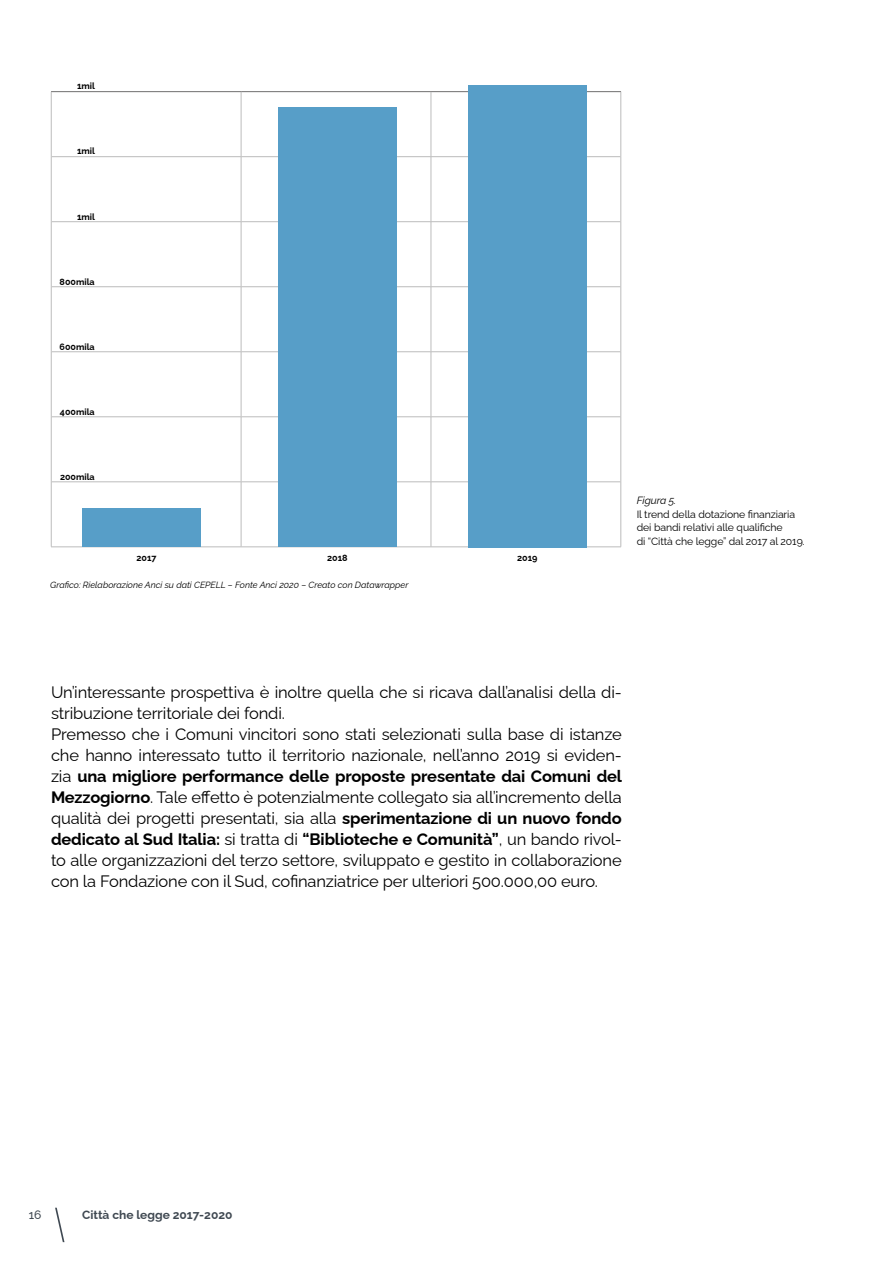
<style>
.page{position:relative;width:893px;height:1263px;background:#fff}
.page>*{position:absolute;margin:0;border:0;box-sizing:border-box;transform-origin:0 0}
.t1{font:16.5px/21px "Raleway";letter-spacing:-.01em;color:#000}
.t2{font:700 12px "Raleway";color:#404952}
.t3{font:500 12px "Raleway";color:#404952}
.t4{font:10.5px/13.5px "Raleway";letter-spacing:-.01em;color:#000}
.t5{font:italic 10.5px "Raleway";letter-spacing:-.01em;color:#000}
.t6{font:italic 9px "Raleway";color:#000}
.t7{font:700 9px "Raleway";color:#000}
.s1{font-weight:700}
</style>
<div class="page">
<svg style="left:55px;top:1208px;width:9px;height:34px"></svg>
<hr style="left:51px;top:91px;width:190px;height:1px;background:#706f6f">
<hr style="left:241px;top:91px;width:190px;height:1px;background:#706f6f">
<hr style="left:431px;top:91px;width:190px;height:1px;background:#706f6f">
<hr style="left:51px;top:92px;width:1px;height:65px;background:#bcbcbc">
<hr style="left:241px;top:92px;width:1px;height:64px;background:#bcbcbc">
<hr style="left:431px;top:92px;width:1px;height:64px;background:#bcbcbc">
<hr style="left:621px;top:92px;width:1px;height:65px;background:#bcbcbc">
<hr style="left:51px;top:157px;width:1px;height:65px;background:#bcbcbc">
<hr style="left:241px;top:157px;width:1px;height:64px;background:#bcbcbc">
<hr style="left:431px;top:157px;width:1px;height:64px;background:#bcbcbc">
<hr style="left:621px;top:157px;width:1px;height:65px;background:#bcbcbc">
<hr style="left:51px;top:222px;width:1px;height:65px;background:#bcbcbc">
<hr style="left:241px;top:222px;width:1px;height:64px;background:#bcbcbc">
<hr style="left:431px;top:222px;width:1px;height:64px;background:#bcbcbc">
<hr style="left:621px;top:222px;width:1px;height:65px;background:#bcbcbc">
<hr style="left:51px;top:287px;width:1px;height:65px;background:#bcbcbc">
<hr style="left:241px;top:287px;width:1px;height:65px;background:#bcbcbc">
<hr style="left:431px;top:287px;width:1px;height:65px;background:#bcbcbc">
<hr style="left:621px;top:287px;width:1px;height:65px;background:#bcbcbc">
<hr style="left:51px;top:352px;width:1px;height:65px;background:#bcbcbc">
<hr style="left:241px;top:352px;width:1px;height:65px;background:#bcbcbc">
<hr style="left:431px;top:352px;width:1px;height:65px;background:#bcbcbc">
<hr style="left:621px;top:352px;width:1px;height:65px;background:#bcbcbc">
<hr style="left:51px;top:417px;width:1px;height:65px;background:#bcbcbc">
<hr style="left:241px;top:417px;width:1px;height:65px;background:#bcbcbc">
<hr style="left:431px;top:417px;width:1px;height:65px;background:#bcbcbc">
<hr style="left:621px;top:417px;width:1px;height:65px;background:#bcbcbc">
<hr style="left:51px;top:156px;width:190px;height:1px;background:#bcbcbc">
<hr style="left:241px;top:156px;width:190px;height:1px;background:#bcbcbc">
<hr style="left:431px;top:156px;width:190px;height:1px;background:#bcbcbc">
<hr style="left:51px;top:221px;width:190px;height:1px;background:#bcbcbc">
<hr style="left:241px;top:221px;width:190px;height:1px;background:#bcbcbc">
<hr style="left:431px;top:221px;width:190px;height:1px;background:#bcbcbc">
<hr style="left:51px;top:286px;width:190px;height:1px;background:#bcbcbc">
<hr style="left:241px;top:286px;width:190px;height:1px;background:#bcbcbc">
<hr style="left:431px;top:286px;width:190px;height:1px;background:#bcbcbc">
<hr style="left:51px;top:351px;width:190px;height:1px;background:#bcbcbc">
<hr style="left:241px;top:351px;width:190px;height:1px;background:#bcbcbc">
<hr style="left:431px;top:351px;width:190px;height:1px;background:#bcbcbc">
<hr style="left:51px;top:416px;width:190px;height:1px;background:#bcbcbc">
<hr style="left:241px;top:416px;width:190px;height:1px;background:#bcbcbc">
<hr style="left:431px;top:416px;width:190px;height:1px;background:#bcbcbc">
<hr style="left:51px;top:482px;width:190px;height:1px;background:#bcbcbc">
<hr style="left:241px;top:482px;width:190px;height:1px;background:#bcbcbc">
<hr style="left:431px;top:482px;width:190px;height:1px;background:#bcbcbc">
<hr style="left:51px;top:547px;width:190px;height:1px;background:#bcbcbc">
<hr style="left:241px;top:547px;width:190px;height:1px;background:#bcbcbc">
<hr style="left:431px;top:547px;width:190px;height:1px;background:#bcbcbc">
<hr style="left:51px;top:482px;width:1px;height:65px;background:#bcbcbc">
<hr style="left:241px;top:482px;width:1px;height:65px;background:#bcbcbc">
<hr style="left:431px;top:482px;width:1px;height:65px;background:#bcbcbc">
<hr style="left:621px;top:482px;width:1px;height:65px;background:#bcbcbc">
<div style="left:82px;top:508px;width:119px;height:39px;background:#579ec8"></div>
<div style="left:278px;top:108px;width:119px;height:439px;background:#579ec8"></div>
<div style="left:468px;top:85px;width:119px;height:462px;background:#579ec8"></div>
<p class="t7" style="left:77px;top:79px;width:19px">1mil</p>
<p class="t7" style="left:77px;top:144px;width:19px">1mil</p>
<p class="t7" style="left:77px;top:209px;width:19px">1mil</p>
<p class="t7" style="left:60px;top:274px;width:37px">800mila</p>
<p class="t7" style="left:60px;top:340px;width:37px">600mila</p>
<p class="t7" style="left:60px;top:405px;width:36px">400mila</p>
<p class="t7" style="left:60px;top:470px;width:36px">200mila</p>
<p class="t7" style="left:136px;top:550px;width:22px">2017</p>
<p class="t7" style="left:327px;top:550px;width:22px">2018</p>
<p class="t7" style="left:517px;top:550px;width:22px">2019</p>
<p class="t6" style="left:50px;top:577px;width:360px">Grafico: Rielaborazione Anci su dati CEPELL – Fonte Anci 2020 – Creato con Datawrapper</p>
<p class="t5" style="left:637px;top:492px;width:41px">Figura 5.</p>
<p class="t4" style="left:637px;top:506px;width:169px">Il trend della dotazione finanziaria dei bandi relativi alle qualifiche<br>di “Città che legge” dal 2017 al 2019.</p>
<p class="t1" style="left:51px;top:680px;width:573px">Un’interessante prospettiva è inoltre quella che si ricava dall’analisi della di&shy;stribuzione territoriale dei fondi.<br>Premesso che i Comuni vincitori sono stati selezionati sulla base di istanze che hanno interessato tutto il territorio nazionale, nell’anno 2019 si eviden&shy;zia <span class="s1">una migliore performance delle proposte presentate dai Comuni del Mezzogiorno</span>. Tale effetto è potenzialmente collegato sia all’incremento della qualità dei progetti presentati, sia alla <span class="s1">sperimentazione di un nuovo fondo dedicato al Sud Italia:</span> si tratta di <span class="s1">“Biblioteche e Comunità”</span>, un bando rivol&shy;to alle organizzazioni del terzo settore, sviluppato e gestito in collaborazione con la Fondazione con il Sud, cofinanziatrice per ulteriori 500.000,00 euro.</p>
<p class="t3" style="left:29px;top:1205px;width:14px">16</p>
<p class="t2" style="left:82px;top:1205px;width:152px">Città che legge 2017-2020</p>
</div>
